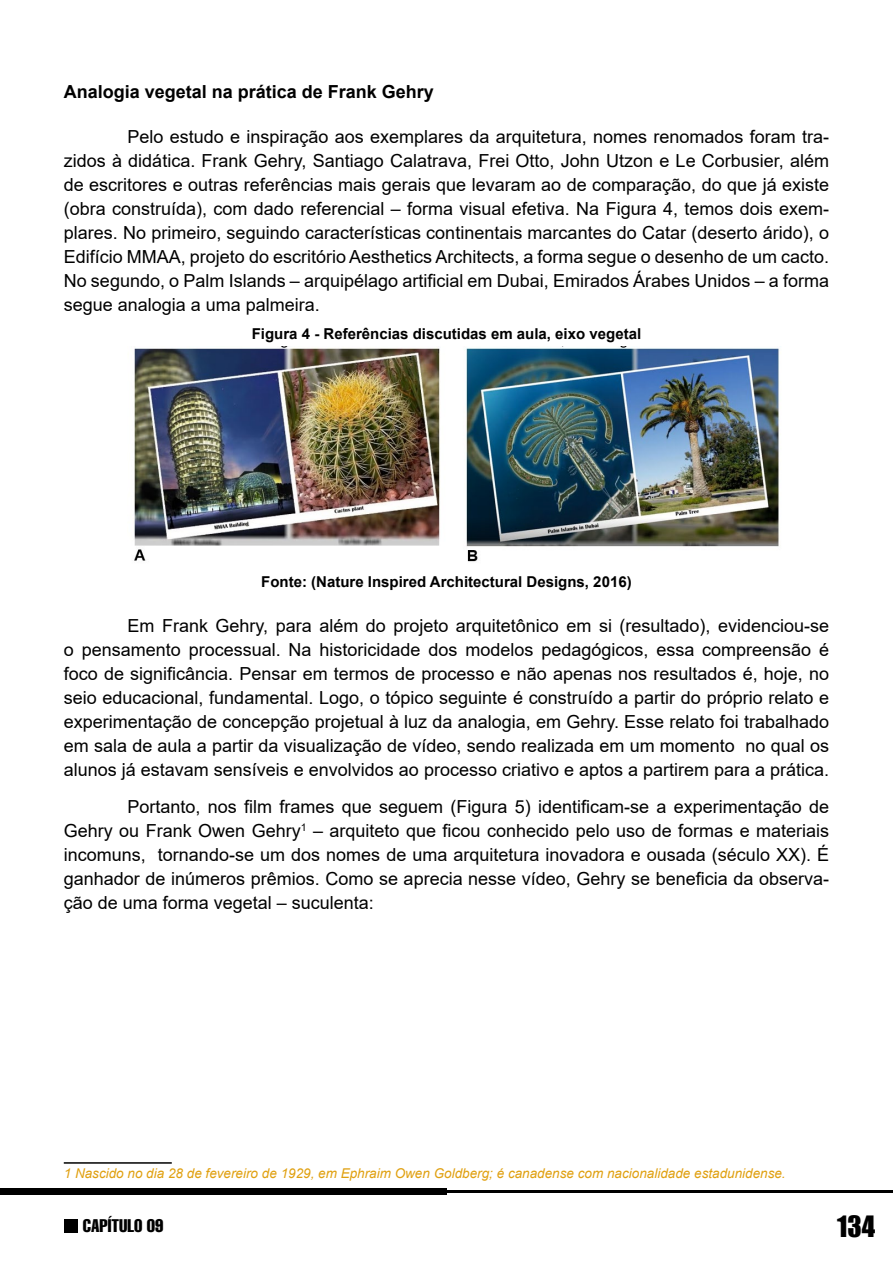
<style>
.page{position:relative;width:893px;height:1263px;background:#fff}
.page>*{position:absolute;margin:0;border:0;box-sizing:border-box;transform-origin:0 0}
.t1{font:27px "Impact";color:#000}
.t2{font:18px/24px "Arial";color:#000;text-align:justify}
.t3{font:700 18px "Arial";color:#000}
.t4{font:extra-condensed 18px "Helvetica";color:#000}
.t5{font:700 15px "Arial";color:#000}
.t6{font:italic 13.5px "Arial";color:#e0a010}
</style>
<div class="page">
<div style="left:0;top:1188px;width:446px;height:7px;background:#000"></div>
<hr style="left:446px;top:1191px;width:447px;height:2px;background:#000">
<div style="left:65px;top:1219px;width:13px;height:14px;background:#000"></div>
<hr style="left:64px;top:1162px;width:108px;height:2px;background:#000">
<img style="left:134px;top:347px;width:645px;height:215px">
<p class="t3" style="left:64px;top:79px;width:372px">Analogia vegetal na prática de Frank Gehry</p>
<p class="t2" style="left:64px;top:125px;width:767px;text-indent:64px">Pelo estudo e inspiração aos exemplares da arquitetura, nomes renomados foram tra&shy;zidos à didática. Frank Gehry, Santiago Calatrava, Frei Otto, John Utzon e Le Corbusier, além de escritores e outras referências mais gerais que levaram ao de comparação, do que já existe (obra construída), com dado referencial – forma visual efetiva. Na Figura 4, temos dois exem&shy;plares. No primeiro, seguindo características continentais marcantes do Catar (deserto árido), o Edifício MMAA, projeto do escritório Aesthetics Architects, a forma segue o desenho de um cacto.<br>No segundo, o Palm Islands – arquipélago artificial em Dubai, Emirados Árabes Unidos – a forma segue analogia a uma palmeira.</p>
<p class="t5" style="left:252px;top:323px;width:391px">Figura 4 - Referências discutidas em aula, eixo vegetal</p>
<p class="t5" style="left:261px;top:571px;width:372px">Fonte: (Nature Inspired Architectural Designs, 2016)</p>
<p class="t2" style="left:64px;top:614px;width:767px;text-indent:64px">Em Frank Gehry, para além do projeto arquitetônico em si (resultado), evidenciou-se o pensamento processual. Na historicidade dos modelos pedagógicos, essa compreensão é foco de significância. Pensar em termos de processo e não apenas nos resultados é, hoje, no seio educacional, fundamental. Logo, o tópico seguinte é construído a partir do próprio relato e experimentação de concepção projetual à luz da analogia, em Gehry. Esse relato foi trabalhado em sala de aula a partir da visualização de vídeo, sendo realizada em um momento no qual os alunos já estavam sensíveis e envolvidos ao processo criativo e aptos a partirem para a prática.</p>
<p class="t2" style="left:64px;top:794px;width:767px;text-indent:64px">Portanto, nos film frames que seguem (Figura 5) identificam-se a experimentação de Gehry ou Frank Owen Gehry<sup>1</sup> – arquiteto que ficou conhecido pelo uso de formas e materiais incomuns, tornando-se um dos nomes de uma arquitetura inovadora e ousada (século XX). É ganhador de inúmeros prêmios. Como se aprecia nesse vídeo, Gehry se beneficia da observa&shy;ção de uma forma vegetal – suculenta:</p>
<p class="t6" style="left:64px;top:1164px;width:723px">1 Nascido no dia 28 de fevereiro de 1929, em Ephraim Owen Goldberg; é canadense com nacionalidade estadunidense.</p>
<p class="t4" style="left:83px;top:1214px;width:82px">CAPÍTULO 09</p>
<h1 class="t1" style="left:837px;top:1206px;width:40px">134</h1>
</div>
